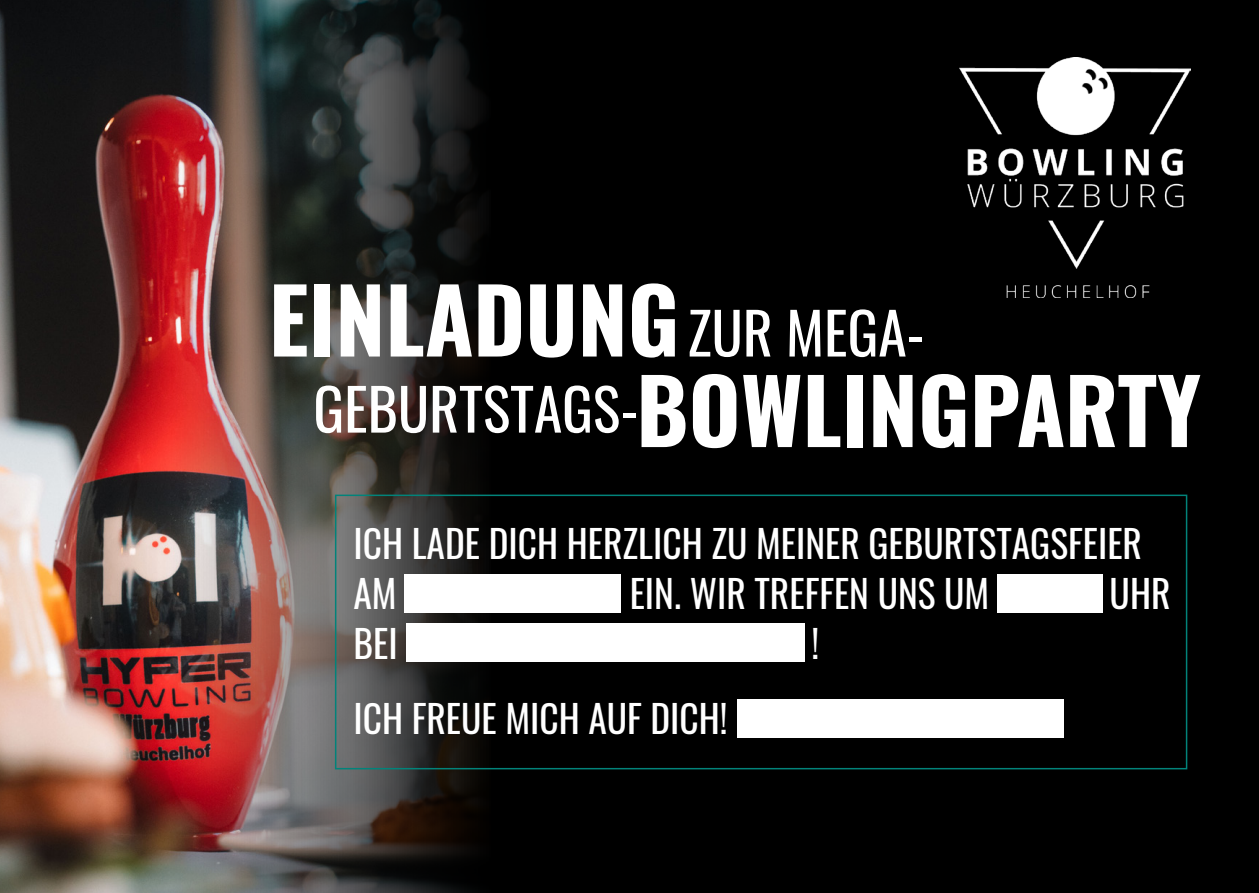
<style>
.page{position:relative;width:1259px;height:893px;background:#000}
.page>*{position:absolute;margin:0;border:0;box-sizing:border-box;transform-origin:0 0}
.t1{font:89.1px "Oswald";color:#fff}
.t2{font:57.6px "Oswald";color:#fff}
.t3{font:37.5px "Oswald";color:#fff}
</style>
<div class="page">
<img style="left:0;top:0;width:491px;height:893px">
<img style="left:959px;top:58px;width:232px;height:240px">
<div style="left:335px;top:495px;width:852px;height:274px;border:2px solid #02837a"></div>
<div style="left:737px;top:699px;width:326px;height:39px;background:#fff"></div>
<div style="left:404px;top:574px;width:217px;height:39px;background:#fff"></div>
<div style="left:997px;top:574px;width:105px;height:39px;background:#fff"></div>
<div style="left:406px;top:623px;width:399px;height:39px;background:#fff"></div>
<p class="t1" style="left:269px;top:241px;width:412px">EINLADUNG</p>
<p class="t2" style="left:687px;top:282px;width:239px">ZUR MEGA-</p>
<p class="t2" style="left:313px;top:358px;width:327px">GEBURTSTAGS-</p>
<p class="t1" style="left:636px;top:331px;width:566px">BOWLINGPARTY</p>
<p class="t3" style="left:353px;top:510px;width:790px">ICH LADE DICH HERZLICH ZU MEINER GEBURTSTAGSFEIER</p>
<p class="t3" style="left:353px;top:560px;width:45px">AM</p>
<p class="t3" style="left:630px;top:560px;width:361px">EIN. WIR TREFFEN UNS UM</p>
<p class="t3" style="left:1109px;top:560px;width:62px">UHR</p>
<p class="t3" style="left:353px;top:610px;width:46px">BEI</p>
<p class="t3" style="left:811px;top:610px;width:9px">!</p>
<p class="t3" style="left:353px;top:685px;width:376px">ICH FREUE MICH AUF DICH!</p>
</div>
